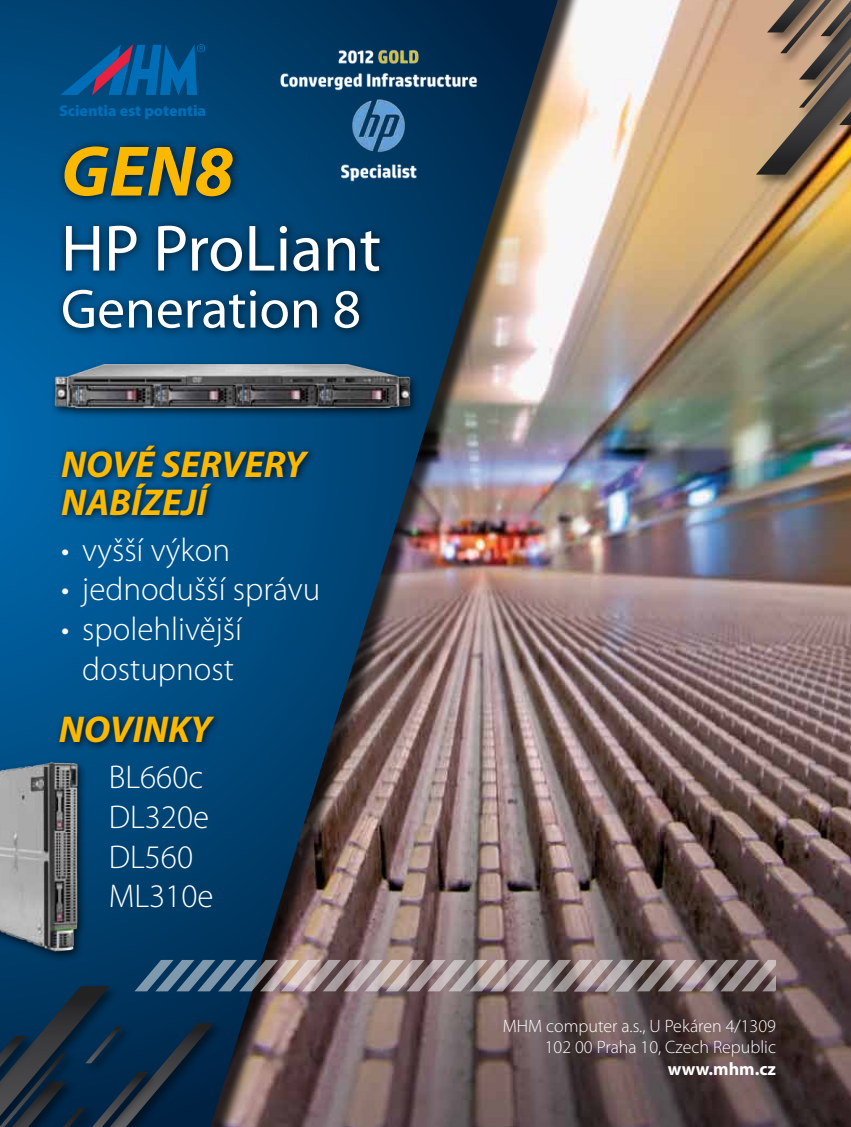
<style>
.page{position:relative;width:851px;height:1127px;background:#fff}
.page>*{position:absolute;margin:0;border:0;box-sizing:border-box;transform-origin:0 0}
.t1{font:italic 700 72px "Myriad Pro";color:#fab900}
.t2{font:66px "Myriad Pro";color:#fff}
.t3{font:55.5px "Myriad Pro";color:#fff}
.t4{font:italic 700 37.5px/37.5px "Myriad Pro";color:#fab900}
.t5{font:300 33px/39.6px "Myriad Pro";color:#fff;text-align:center}
.t6{font:300 18px/21.6px "Myriad Pro";color:#fff;text-align:right}
.t7{font:700 18px "Myriad Pro";color:#fff}
.t8{font:900 15.6px "Myriad Pro";color:#006eb6}
</style>
<div class="page">
<img style="left:605px;top:0;width:245px;height:1127px">
<div style="left:0;top:0;width:605px;height:1127px;background:#000;opacity:.75"></div>
<img style="left:0;top:0;width:557px;height:960px">
<div style="left:55px;top:138px;width:335px;height:201px;background:#000;opacity:.75"></div>
<div style="left:55px;top:711px;width:167px;height:40px;background:#000;opacity:.75"></div>
<img style="left:0;top:753px;width:139px;height:207px">
<div style="left:754px;top:0;width:96px;height:187px;background:#000;opacity:.47"></div>
<img style="left:264px;top:44px;width:229px;height:143px">
<svg style="left:60px;top:44px;width:145px;height:51px;background:#0f548d"></svg>
<div style="left:50px;top:359px;width:369px;height:60px;background:#000;opacity:.75"></div>
<img style="left:52px;top:212px;width:360px;height:360px">
<svg style="left:0;top:960px;width:776px;height:167px;background:#525059"></svg>
<svg style="left:755px;top:0;width:96px;height:175px;background:#947a60"></svg>
<p class="t8" style="left:59px;top:102px;width:148px">Scientia est potentia</p>
<h1 class="t1" style="left:61px;top:124px;width:174px">GEN8</h1>
<h2 class="t2" style="left:61px;top:208px;width:321px">HP ProLiant</h2>
<h3 class="t3" style="left:61px;top:275px;width:301px">Generation 8</h3>
<p class="t4" style="left:61px;top:444px;width:247px">NOVÉ SERVERY<br>NABÍZEJÍ</p>
<p class="t5" style="left:61px;top:530px;width:170px">• vyšší výkon</p>
<p class="t5" style="left:61px;top:569px;width:261px">• jednodušší správu</p>
<p class="t5" style="left:61px;top:609px;width:182px">• spolehlivější dostupnost</p>
<p class="t4" style="left:59px;top:710px;width:154px">NOVINKY</p>
<p class="t5" style="left:109px;top:757px;width:106px;text-align:left">BL660c<br>DL320e<br>DL560<br>ML310e</p>
<p class="t6" style="left:502px;top:1015px;width:275px">MHM computer a.s., U Pekáren 4/1309<br>102 00 Praha 10, Czech Republic</p>
<p class="t7" style="left:667px;top:1057px;width:110px">www.mhm.cz</p>
</div>
